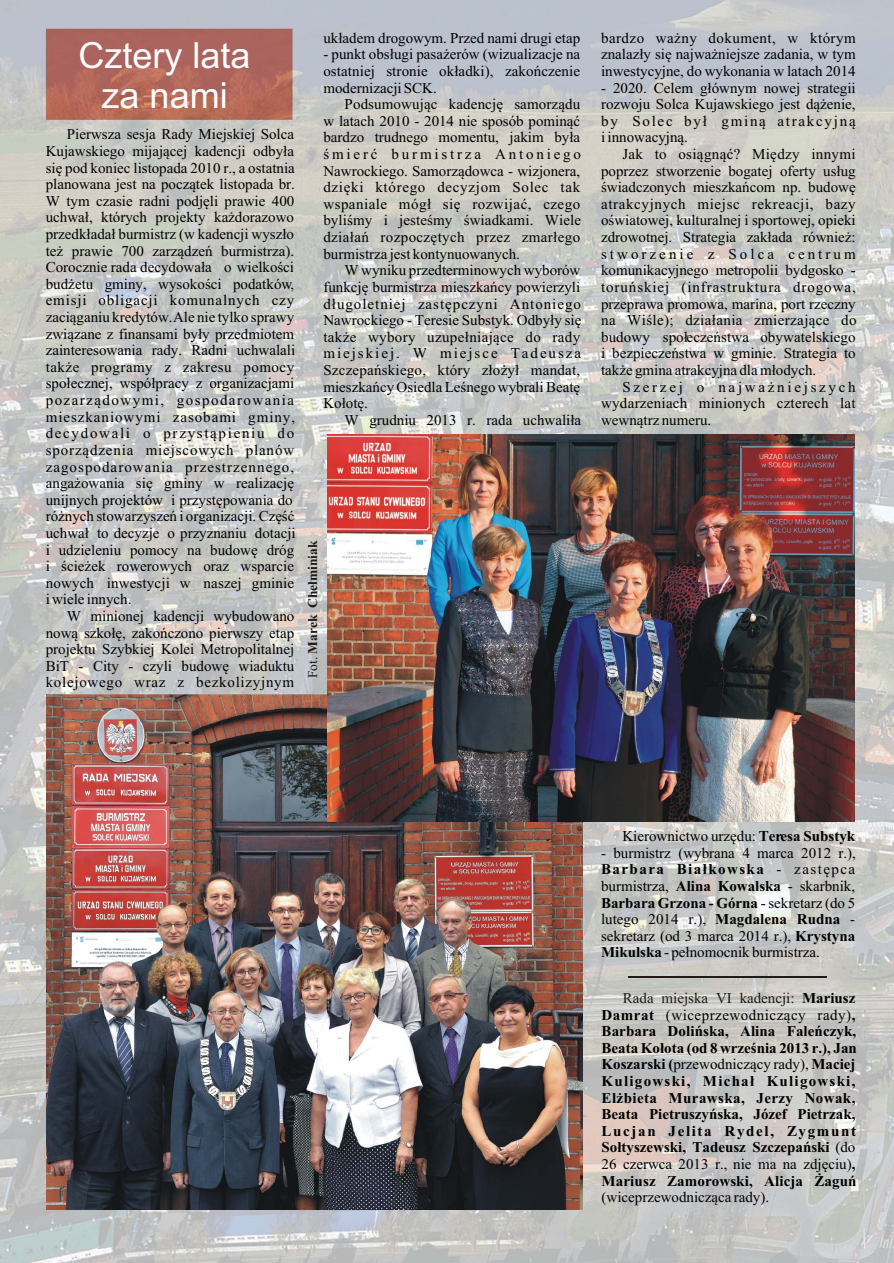
<style>
.page{position:relative;width:894px;height:1263px;background:#fff}
.page>*{position:absolute;margin:0;border:0;box-sizing:border-box;transform-origin:0 0}
.t1{font:36px/40.2px "Arial CE";color:#fff;text-align:center}
.t2{font:15px/16.6px "Times New Roman CE";color:#000;text-align:justify}
.t3{font:700 15px/16.6px "Times New Roman CE";letter-spacing:.01em;color:#000;text-align:justify}
.t4{font:700 13.5px "Times New Roman CE";color:#1f1a17}
.s1{font-weight:400}
.s2{font-weight:700}
.s3{font-weight:400;color:#1f1a17}
</style>
<div class="page">
<img style="left:0;top:0;width:894px;height:1263px">
<img style="left:47px;top:694px;width:536px;height:515px">
<img style="left:328px;top:435px;width:526px;height:386px">
<hr style="left:629px;top:976px;width:198px;height:1px;background:#1f1a17">
<h1 class="t1" style="left:79px;top:38px;width:174px">Cztery lata za nami</h1>
<p class="t2" style="left:46px;top:127px;width:251px;text-align:left;text-indent:21px">Pierwsza sesja Rady Miejskiej Solca Kujawskiego mijaj¹cej kadencji odby³a siê pod koniec listopada 2010 r., a ostatnia planowana jest na pocz¹tek listopada br.<br>W tym czasie radni podjêli prawie 400 uchwa³, których projekty ka¿dorazowo przedk³ada³ burmistrz (w kadencji wysz³o te¿ prawie 700 zarz¹dzeñ burmistrza).<br>Corocznie rada decydowa³a o wielkoœci bud¿etu gminy, wysokoœci podatków, emisji obligacji komunalnych czy zaci¹ganiu kredytów. Ale nie tylko sprawy zwi¹zane z finansami by³y przedmiotem zainteresowania rady. Radni uchwalali tak¿e programy z zakresu pomocy spo³ecznej, wspó³pracy z organizacjami pozarz¹dowymi, gospodarowania mieszkaniowymi zasobami gminy, decydowali o przyst¹pieniu do sporz¹dzenia miejscowych planów zagospodarowania przestrzennego, anga¿owania siê gminy w realizacjê unijnych projektów i przystêpowania do ró¿nych stowarzyszeñ i organizacji. Czêœæ uchwa³ to decyzje o przyznaniu dotacji i udzieleniu pomocy na budowê dróg i œcie¿ek rowerowych oraz wsparcie nowych inwestycji w naszej gminie i wiele innych.</p>
<p class="t2" style="left:46px;top:609px;width:250px;text-indent:21px">W minionej kadencji wybudowano now¹ szko³ê, zakoñczono pierwszy etap projektu Szybkiej Kolei Metropolitalnej BiT - City - czyli budowê wiaduktu kolejowego wraz z bezkolizyjnym</p>
<p class="t2" style="left:323px;top:31px;width:258px">uk³adem drogowym. Przed nami drugi etap</p>
<p class="t2" style="left:323px;top:47px;width:258px">- punkt obs³ugi pasa¿erów (wizualizacje na ostatniej stronie ok³adki), zakoñczenie modernizacji SCK.</p>
<p class="t2" style="left:323px;top:97px;width:259px;text-indent:21px">Podsumowuj¹c kadencjê samorz¹du w latach 2010 - 2014 nie sposób pomin¹æ bardzo trudnego momentu, jakim by³a œmieræ burmistrza Antoniego Nawrockiego. Samorz¹dowca - wizjonera, dziêki którego decyzjom Solec tak wspaniale móg³ siê rozwijaæ, czego byliœmy i jesteœmy œwiadkami. Wiele dzia³añ rozpoczêtych przez zmar³ego burmistrza jest kontynuowanych.</p>
<p class="t2" style="left:323px;top:263px;width:260px;text-indent:21px">W wyniku przedterminowych wyborów funkcjê burmistrza mieszkañcy powierzyli d³ugoletniej zastêpczyni Antoniego Nawrockiego - Teresie Substyk. Odby³y siê tak¿e wybory uzupe³niaj¹ce do rady miejskiej. W miejsce Tadeusza Szczepañskiego, który z³o¿y³ mandat, mieszkañcy Osiedla Leœnego wybrali Beatê Ko³otê.</p>
<p class="t2" style="left:345px;top:413px;width:238px">W grudniu 2013 r. rada uchwali³a</p>
<p class="t4" style="left:308px;top:678px;width:139px;rotate:-90deg"><span class="s1">Fot.</span> Marek Che³miniak</p>
<p class="t2" style="left:601px;top:31px;width:256px">bardzo wa¿ny dokument, w którym znalaz³y siê najwa¿niejsze zadania, w tym inwestycyjne, do wykonania w latach 2014</p>
<p class="t2" style="left:601px;top:81px;width:256px">- 2020. Celem g³ównym nowej strategii rozwoju Solca Kujawskiego jest d¹¿enie, by Solec by³ gmin¹ atrakcyjn¹ i innowacyjn¹.</p>
<p class="t2" style="left:601px;top:147px;width:257px;text-indent:21px">Jak to osi¹gn¹æ? Miêdzy innymi poprzez stworzenie bogatej oferty us³ug œwiadczonych mieszkañcom np. budowê atrakcyjnych miejsc rekreacji, bazy oœwiatowej, kulturalnej i sportowej, opieki zdrowotnej. Strategia zak³ada równie¿: stworzenie z Solca centrum komunikacyjnego metropolii bydgosko - toruñskiej (infrastruktura drogowa, przeprawa promowa, marina, port rzeczny na Wiœle); dzia³ania zmierzaj¹ce do budowy spo³eczeñstwa obywatelskiego i bezpieczeñstwa w gminie. Strategia to tak¿e gmina atrakcyjna dla m³odych.</p>
<p class="t2" style="left:601px;top:380px;width:256px;text-indent:21px">Szerzej o najwa¿niejszych wydarzeniach minionych czterech lat wewn¹trz numeru.</p>
<p class="t2" style="left:622px;top:829px;width:234px">Kierownictwo urzêdu: <span class="s2">Teresa Substyk</span></p>
<p class="t2" style="left:601px;top:846px;width:256px">- burmistrz (wybrana 4 marca 2012 r.), <span class="s2">Barbara Bia³kowska</span> - zastêpca burmistrza, <span class="s2">Alina Kowalska</span> - skarbnik, <span class="s2">Barbara Grzona - Górna</span> - sekretarz (do 5 lutego 2014 r.), <span class="s2">Magdalena Rudna</span> - sekretarz (od 3 marca 2014 r.), <span class="s2">Krystyna Mikulska</span> - pe³nomocnik burmistrza.</p>
<p class="t3" style="left:602px;top:991px;width:257px;text-indent:21px"><span class="s3">Rada miejska VI kadencji:</span> Mariusz Damrat <span class="s1">(wiceprzewodnicz¹cy rady)</span>, Barbara Doliñska, Alina Faleñczyk, Beata Ko³ota (od 8 wrzeœnia 2013 r.), Jan Koszarski (<span class="s1">przewodnicz¹cy rady),</span> Maciej Kuligowski, Micha³ Kuligowski, El¿bieta Murawska, Jerzy Nowak, Beata Pietruszyñska, Józef Pietrzak, Lucjan Jelita Rydel, Zygmunt So³tyszewski, Tadeusz Szczepañski <span class="s1">(do 26 czerwca 2013 r., nie ma na zdjêciu)</span>, Mariusz Zamorowski, Alicja ¯aguñ</p>
<p class="t2" style="left:602px;top:1190px;width:169px">(wiceprzewodnicz¹ca rady).</p>
</div>
